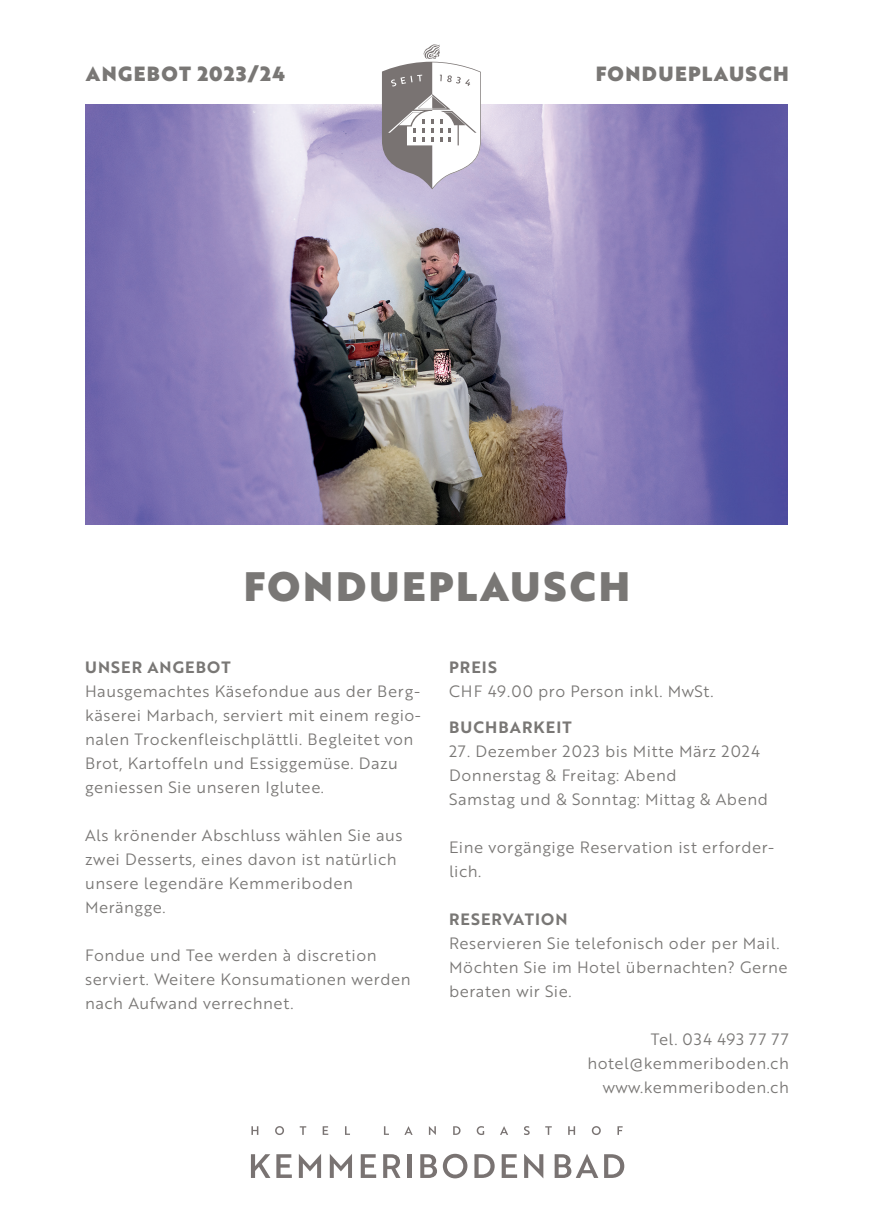
<style>
.page{position:relative;width:874px;height:1225px;background:#fff}
.page>*{position:absolute;margin:0;border:0;box-sizing:border-box;transform-origin:0 0}
.t1{font:40px "Brother 1816 Black";letter-spacing:.07em;color:#797775}
.t2{font:20px "Brother 1816 Black";letter-spacing:.07em;color:#797775}
.t3{font:16px/24px "Brother 1816 Book";letter-spacing:.03em;color:#797775}
.t4{font:16px "Brother 1816 Bold";letter-spacing:.07em;color:#797775}
</style>
<div class="page">
<img style="left:85px;top:104px;width:701px;height:420px">
<svg style="left:382px;top:44px;width:98px;height:145px"></svg>
<svg style="left:251px;top:1154px;width:19px;height:24px"></svg>
<svg style="left:276px;top:1154px;width:16px;height:24px"></svg>
<svg style="left:299px;top:1154px;width:22px;height:24px"></svg>
<svg style="left:329px;top:1154px;width:23px;height:24px"></svg>
<svg style="left:360px;top:1154px;width:16px;height:24px"></svg>
<svg style="left:383px;top:1154px;width:17px;height:24px"></svg>
<hr style="left:407px;top:1154px;width:4px;height:24px;background:#797372">
<svg style="left:420px;top:1153px;width:47px;height:25px"></svg>
<svg style="left:474px;top:1154px;width:20px;height:24px"></svg>
<svg style="left:501px;top:1154px;width:16px;height:24px"></svg>
<svg style="left:524px;top:1154px;width:19px;height:24px"></svg>
<svg style="left:554px;top:1154px;width:70px;height:24px"></svg>
<svg style="left:251px;top:1126px;width:7px;height:8px"></svg>
<svg style="left:275px;top:1126px;width:9px;height:9px"></svg>
<svg style="left:299px;top:1126px;width:7px;height:8px"></svg>
<svg style="left:322px;top:1126px;width:6px;height:8px"></svg>
<svg style="left:345px;top:1126px;width:5px;height:8px"></svg>
<svg style="left:384px;top:1126px;width:5px;height:8px"></svg>
<svg style="left:405px;top:1126px;width:7px;height:8px"></svg>
<svg style="left:428px;top:1126px;width:7px;height:9px"></svg>
<svg style="left:453px;top:1126px;width:7px;height:8px"></svg>
<svg style="left:476px;top:1126px;width:8px;height:9px"></svg>
<svg style="left:500px;top:1126px;width:8px;height:8px"></svg>
<svg style="left:524px;top:1126px;width:5px;height:9px"></svg>
<svg style="left:545px;top:1126px;width:6px;height:8px"></svg>
<svg style="left:568px;top:1126px;width:7px;height:8px"></svg>
<svg style="left:591px;top:1126px;width:9px;height:9px"></svg>
<svg style="left:617px;top:1126px;width:5px;height:8px"></svg>
<p class="t2" style="left:86px;top:58px;width:201px">ANGEBOT 2023/24</p>
<p class="t2" style="left:595px;top:58px;width:194px">FONDUEPLAUSCH</p>
<h1 class="t1" style="left:244px;top:555px;width:387px">FONDUEPLAUSCH</h1>
<p class="t4" style="left:85px;top:655px;width:147px">UNSER ANGEBOT</p>
<p class="t3" style="left:85px;top:678px;width:337px">Hausgemachtes Käsefondue aus der Berg&shy;käserei Marbach, serviert mit einem regio&shy;nalen Trockenfleischplättli. Begleitet von Brot, Kartoffeln und Essiggemüse. Dazu geniessen Sie unseren Iglutee.</p>
<p class="t3" style="left:85px;top:822px;width:319px">Als krönender Abschluss wählen Sie aus zwei Desserts, eines davon ist natürlich unsere legendäre Kemmeriboden<br>Merängge.</p>
<p class="t3" style="left:85px;top:942px;width:327px">Fondue und Tee werden à discretion serviert. Weitere Konsumationen werden nach Aufwand verrechnet.</p>
<p class="t4" style="left:449px;top:655px;width:49px">PREIS</p>
<p class="t3" style="left:449px;top:678px;width:266px">CHF 49.00 pro Person inkl. MwSt.</p>
<p class="t4" style="left:449px;top:715px;width:124px">BUCHBARKEIT</p>
<p class="t3" style="left:449px;top:738px;width:320px">27. Dezember 2023 bis Mitte März 2024<br>Donnerstag &amp; Freitag: Abend<br>Samstag und &amp; Sonntag: Mittag &amp; Abend</p>
<p class="t3" style="left:449px;top:834px;width:326px">Eine vorgängige Reservation ist erforder&shy;lich.</p>
<p class="t4" style="left:449px;top:907px;width:120px">RESERVATION</p>
<p class="t3" style="left:449px;top:930px;width:340px">Reservieren Sie telefonisch oder per Mail.<br>Möchten Sie im Hotel übernachten? Gerne beraten wir Sie.</p>
<p class="t3" style="left:587px;top:1026px;width:203px;text-align:right">Tel. 034 493 77 77 hotel@kemmeriboden.ch www.kemmeriboden.ch</p>
</div>
